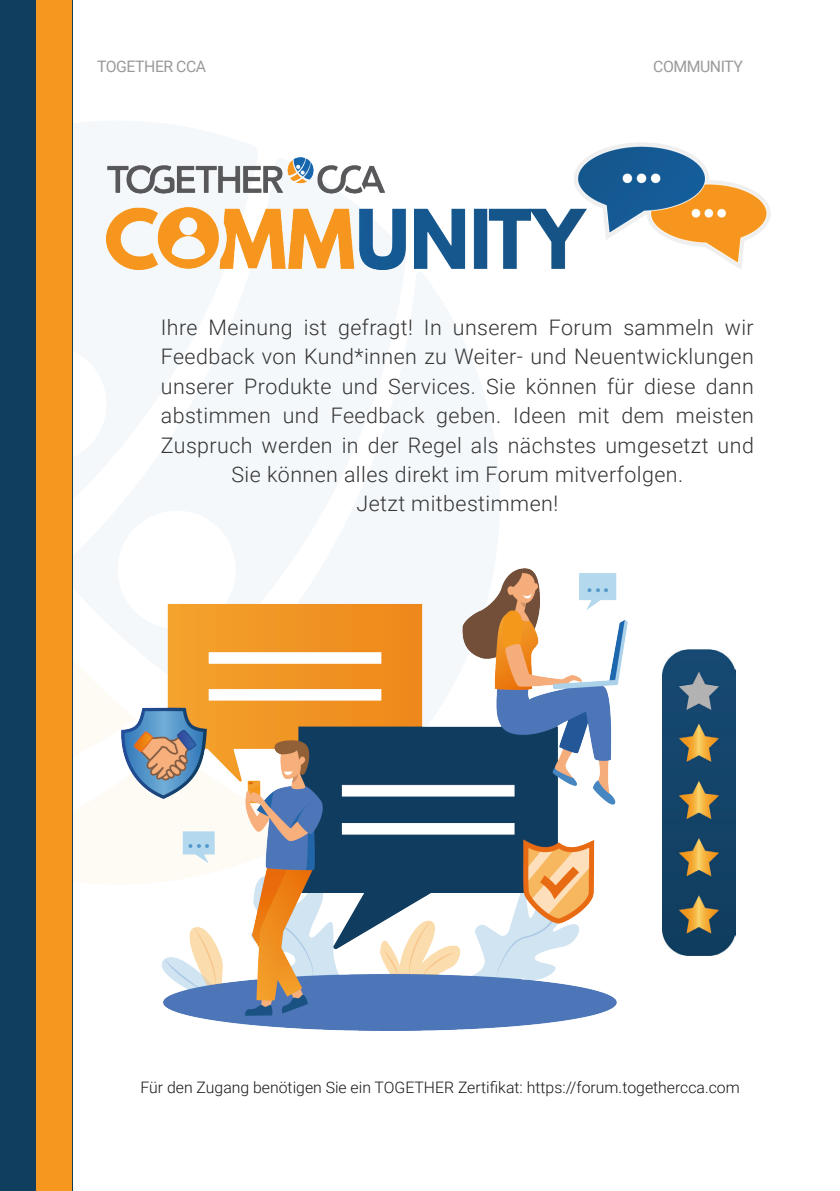
<style>
.page{position:relative;width:840px;height:1191px;background:#fff}
.page>*{position:absolute;margin:0;border:0;box-sizing:border-box;transform-origin:0 0}
.t1{font:300 21.4px/29.4px "Roboto";letter-spacing:.02em;color:#343434;text-align:center}
.t2{font:300 15.8px "Roboto";color:#151616}
.t3{font:15.8px "Roboto";letter-spacing:-.03em;color:#9a9a9a}
</style>
<div class="page">
<svg style="left:72px;top:120px;width:171px;height:37px;fill:#f4f8fb"></svg>
<svg style="left:406px;top:272px;width:93px;height:296px;fill:#f4f8fb"></svg>
<svg style="left:72px;top:157px;width:334px;height:443px;fill:#f4f8fb"></svg>
<div style="left:72px;top:815px;width:49px;height:69px;background:#fefaf4"></div>
<svg style="left:72px;top:600px;width:49px;height:215px"></svg>
<div style="left:0;top:0;width:72px;height:1191px;background:#103e5f"></div>
<img style="left:107px;top:143px;width:663px;height:127px">
<div style="left:37px;top:0;width:35px;height:1191px;background:#f69720"></div>
<img style="left:121px;top:568px;width:506px;height:462px">
<img style="left:662px;top:649px;width:72px;height:306px">
<p class="t3" style="left:97px;top:55px;width:110px">TOGETHER CCA</p>
<p class="t3" style="left:652px;top:55px;width:91px">COMMUNITY</p>
<p class="t1" style="left:161px;top:312px;width:594px">Ihre Meinung ist gefragt! In unserem Forum sammeln wir Feedback von Kund*innen zu Weiter- und Neuentwicklungen unserer Produkte und Services. Sie können für diese dann abstimmen und Feedback geben. Ideen mit dem meisten Zuspruch werden in der Regel als nächstes umgesetzt und Sie können alles direkt im Forum mitverfolgen.</p>
<p class="t1" style="left:356px;top:488px;width:203px">Jetzt mitbestimmen!</p>
<p class="t2" style="left:140px;top:1076px;width:600px">Für den Zugang benötigen Sie ein TOGETHER Zertifikat: https://forum.togethercca.com</p>
</div>
